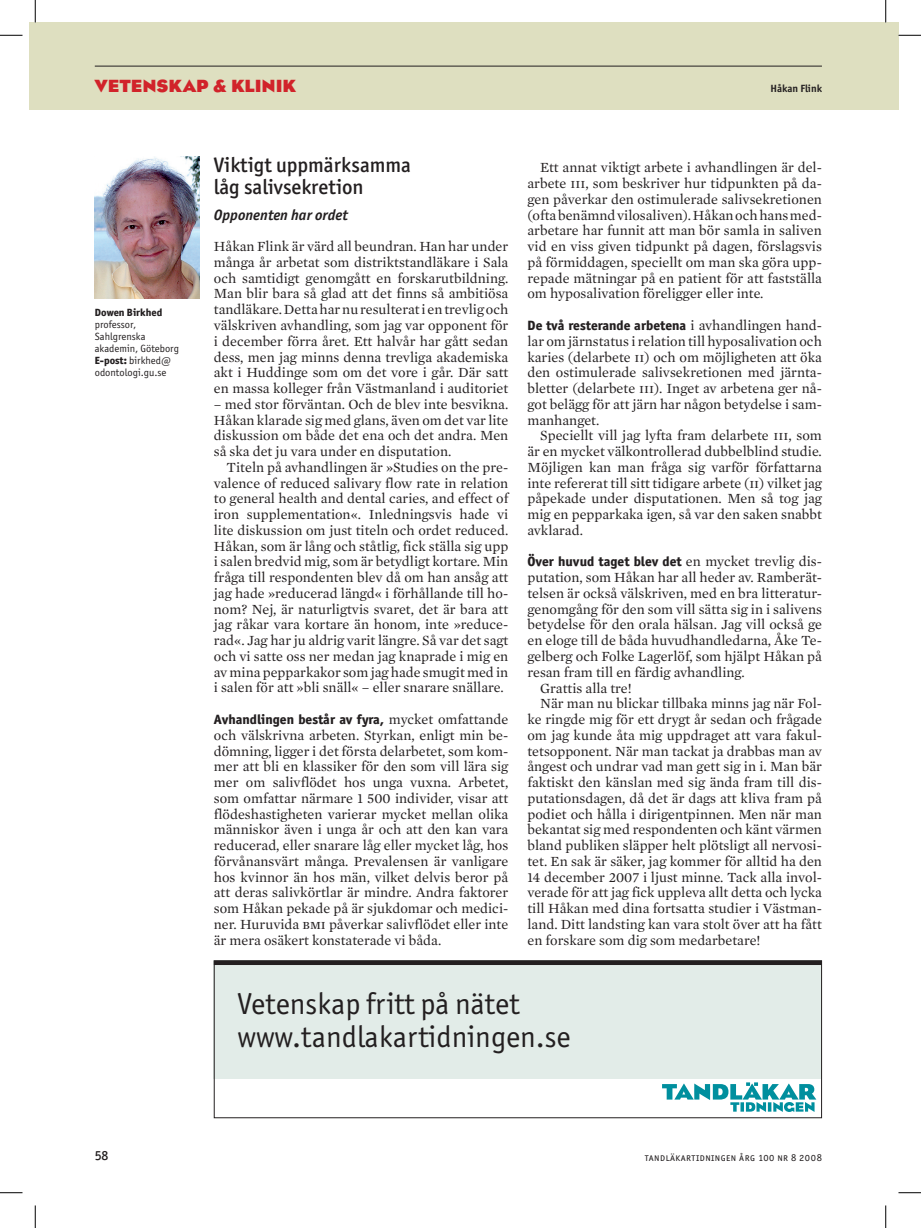
<style>
.page{position:relative;width:921px;height:1228px;background:#fff}
.page>*{position:absolute;margin:0;border:0;box-sizing:border-box;transform-origin:0 0}
.t1{font:30.3px/33.3px "Officina Sans ITC Std";color:#231f20}
.t2{font:500 21px/22.5px "Officina Sans ITC Std";color:#231f20}
.t3{font:700 18px "Eagle TLTOT";color:#d1232a}
.t4{font:italic 700 15px "Officina Sans ITC Std";color:#231f20}
.t5{font:14.25px/15.8px "Mercury TLT Text OT";color:#231f20;text-align:justify}
.t6{font:800 13.5px "Officina Sans ITC Std";color:#231f20}
.t7{font:500 13.5px "Officina Sans ITC Std";color:#231f20}
.t8{font:10.5px/12px "Officina Sans ITC Std";letter-spacing:.005em;color:#231f20}
.t9{font:10.5px "Officina Sans ITC Std";letter-spacing:.04em;color:#231f20}
.t10{font:800 10.5px "Officina Sans ITC Std";color:#231f20}
.t11{font:700 10.5px "Officina Sans ITC Std";color:#231f20}
.s1{font-weight:800}
.s2{font-family:"Mercury TLT Text OT";font-weight:400;font-size:14.25px}
</style>
<div class="page">
<div style="left:29px;top:23px;width:857px;height:87px;background:#dedfc0"></div>
<hr style="left:95px;top:66px;width:727px;height:1px;background:#231f20">
<div style="left:886px;top:23px;width:12px;height:87px;background:#dedfc0"></div>
<img style="left:95px;top:157px;width:104px;height:141px">
<div style="left:214px;top:960px;width:608px;height:118px;background:#e2ece8"></div>
<svg style="left:662px;top:1082px;width:154px;height:29px"></svg>
<svg style="left:214px;top:960px;width:608px;height:4px;background:#2c292a"></svg>
<svg style="left:0;top:35px;width:22px;height:1px"></svg>
<svg style="left:898px;top:35px;width:23px;height:1px"></svg>
<svg style="left:0;top:1192px;width:22px;height:1px"></svg>
<svg style="left:898px;top:1192px;width:23px;height:1px"></svg>
<svg style="left:35px;top:0;width:1px;height:22px"></svg>
<svg style="left:35px;top:1205px;width:1px;height:22px"></svg>
<svg style="left:885px;top:0;width:1px;height:22px"></svg>
<svg style="left:885px;top:1205px;width:1px;height:22px"></svg>
<p class="t3" style="left:95px;top:76px;width:203px">VETENSKAP &amp; KLINIK</p>
<p class="t11" style="left:770px;top:82px;width:53px">Håkan Flink</p>
<p class="t10" style="left:95px;top:305px;width:69px">Dowen Birkhed</p>
<p class="t8" style="left:95px;top:318px;width:86px">professor,<br>Sahlgrenska akademin, Göteborg<br><span class="s1">E-post:</span> birkhed@ odontologi.gu.se</p>
<h2 class="t2" style="left:214px;top:153px;width:199px">Viktigt uppmärksamma låg salivsekretion</h2>
<p class="t4" style="left:214px;top:205px;width:136px">Opponenten har ordet</p>
<p class="t5" style="left:214px;top:238px;width:296px">Håkan Flink är värd all beundran. Han har under många år arbetat som distriktstandläkare i Sala och samtidigt genomgått en forskarutbildning.<br>Man blir bara så glad att det finns så ambitiösa tandläkare. Detta har nu resulterat i en trevlig och välskriven avhandling, som jag var opponent för i december förra året. Ett halvår har gått sedan dess, men jag minns denna trevliga akademiska akt i Huddinge som om det vore i går. Där satt en massa kolleger från Västmanland i auditoriet</p>
<p class="t5" style="left:214px;top:396px;width:296px">– med stor förväntan. Och de blev inte besvikna.<br>Håkan klarade sig med glans, även om det var lite diskussion om både det ena och det andra. Men så ska det ju vara under en disputation.</p>
<p class="t5" style="left:214px;top:459px;width:296px;text-indent:13px">Titeln på avhandlingen är »Studies on the pre&shy;valence of reduced salivary flow rate in relation to general health and dental caries, and effect of iron supplementation«. Inledningsvis hade vi lite diskussion om just titeln och ordet reduced.<br>Håkan, som är lång och ståtlig, fick ställa sig upp i salen bredvid mig, som är betydligt kortare. Min fråga till respondenten blev då om han ansåg att jag hade »reducerad längd« i förhållande till ho&shy;nom? Nej, är naturligtvis svaret, det är bara att jag råkar vara kortare än honom, inte »reduce&shy;rad«. Jag har ju aldrig varit längre. Så var det sagt och vi satte oss ner medan jag knaprade i mig en av mina pepparkakor som jag hade smugit med in i salen för att »bli snäll« – eller snarare snällare.</p>
<p class="t6" style="left:214px;top:710px;width:296px">Avhandlingen består av fyra, <span class="s2">mycket omfattande</span></p>
<p class="t5" style="left:214px;top:727px;width:296px">och välskrivna arbeten. Styrkan, enligt min be&shy;dömning, ligger i det första delarbetet, som kom&shy;mer att bli en klassiker för den som vill lära sig mer om salivflödet hos unga vuxna. Arbetet, som omfattar närmare 1 500 individer, visar att flödeshastigheten varierar mycket mellan olika människor även i unga år och att den kan vara reducerad, eller snarare låg eller mycket låg, hos förvånansvärt många. Prevalensen är vanligare hos kvinnor än hos män, vilket delvis beror på att deras salivkörtlar är mindre. Andra faktorer som Håkan pekade på är sjukdomar och medici&shy;ner. Huruvida bmi påverkar salivflödet eller inte är mera osäkert konstaterade vi båda.</p>
<p class="t5" style="left:527px;top:160px;width:296px;text-indent:13px">Ett annat viktigt arbete i avhandlingen är del&shy;arbete iii, som beskriver hur tidpunkten på da&shy;gen påverkar den ostimulerade salivsekretionen (ofta benämnd vilosaliven). Håkan och hans med&shy;arbetare har funnit att man bör samla in saliven vid en viss given tidpunkt på dagen, förslagsvis på förmiddagen, speciellt om man ska göra upp&shy;repade mätningar på en patient för att fastställa om hyposalivation föreligger eller inte.</p>
<p class="t6" style="left:527px;top:317px;width:296px">De två resterande arbetena <span class="s2">i avhandlingen hand-</span></p>
<p class="t5" style="left:527px;top:333px;width:296px">lar om järnstatus i relation till hyposalivation och karies (delarbete ii) och om möjligheten att öka den ostimulerade salivsekretionen med järnta&shy;bletter (delarbete iii). Inget av arbetena ger nå&shy;got belägg för att järn har någon betydelse i sam&shy;manhanget.</p>
<p class="t5" style="left:527px;top:427px;width:296px;text-indent:13px">Speciellt vill jag lyfta fram delarbete iii, som är en mycket välkontrollerad dubbelblind studie.<br>Möjligen kan man fråga sig varför författarna inte refererat till sitt tidigare arbete (ii) vilket jag påpekade under disputationen. Men så tog jag mig en pepparkaka igen, så var den saken snabbt avklarad.</p>
<p class="t6" style="left:527px;top:553px;width:296px">Över huvud taget blev det <span class="s2">en mycket trevlig dis-</span></p>
<p class="t5" style="left:527px;top:569px;width:296px">putation, som Håkan har all heder av. Ramberät-</p>
<p class="t5" style="left:527px;top:585px;width:296px">telsen är också välskriven, med en bra litteratur-</p>
<p class="t5" style="left:527px;top:601px;width:296px">genomgång för den som vill sätta sig in i salivens</p>
<p class="t5" style="left:527px;top:616px;width:296px">betydelse för den orala hälsan. Jag vill också ge</p>
<p class="t5" style="left:527px;top:632px;width:296px">en eloge till de båda huvudhandledarna, Åke Te-</p>
<p class="t5" style="left:527px;top:648px;width:296px">gelberg och Folke Lagerlöf, som hjälpt Håkan på</p>
<p class="t5" style="left:527px;top:664px;width:219px">resan fram till en färdig avhandling.</p>
<p class="t5" style="left:540px;top:679px;width:93px">Grattis alla tre!</p>
<p class="t5" style="left:540px;top:695px;width:283px">När man nu blickar tillbaka minns jag när Fol-</p>
<p class="t5" style="left:527px;top:711px;width:296px">ke ringde mig för ett drygt år sedan och frågade</p>
<p class="t5" style="left:527px;top:727px;width:296px">om jag kunde åta mig uppdraget att vara fakul-</p>
<p class="t5" style="left:527px;top:742px;width:296px">tetsopponent. När man tackat ja drabbas man av</p>
<p class="t5" style="left:527px;top:758px;width:296px">ångest och undrar vad man gett sig in i. Man bär</p>
<p class="t5" style="left:527px;top:774px;width:296px">faktiskt den känslan med sig ända fram till dis-</p>
<p class="t5" style="left:527px;top:790px;width:296px">putationsdagen, då det är dags att kliva fram på</p>
<p class="t5" style="left:527px;top:805px;width:296px">podiet och hålla i dirigentpinnen. Men när man</p>
<p class="t5" style="left:527px;top:821px;width:296px">bekantat sig med respondenten och känt värmen</p>
<p class="t5" style="left:527px;top:837px;width:296px">bland publiken släpper helt plötsligt all nervosi-</p>
<p class="t5" style="left:527px;top:853px;width:296px">tet. En sak är säker, jag kommer för alltid ha den</p>
<p class="t5" style="left:527px;top:868px;width:296px">14 december 2007 i ljust minne. Tack alla invol-</p>
<p class="t5" style="left:527px;top:884px;width:296px">verade för att jag fick uppleva allt detta och lycka</p>
<p class="t5" style="left:527px;top:900px;width:296px">till Håkan med dina fortsatta studier i Västman-</p>
<p class="t5" style="left:527px;top:916px;width:296px">land. Ditt landsting kan vara stolt över att ha fått</p>
<p class="t5" style="left:527px;top:931px;width:235px">en forskare som dig som medarbetare!</p>
<h1 class="t1" style="left:237px;top:986px;width:335px">Vetenskap fritt på nätet www.tandlakartidningen.se</h1>
<p class="t7" style="left:95px;top:1147px;width:15px">58</p>
<p class="t9" style="left:645px;top:1150px;width:179px">tandläkartidningen årg 100 nr 8 2008</p>
</div>
